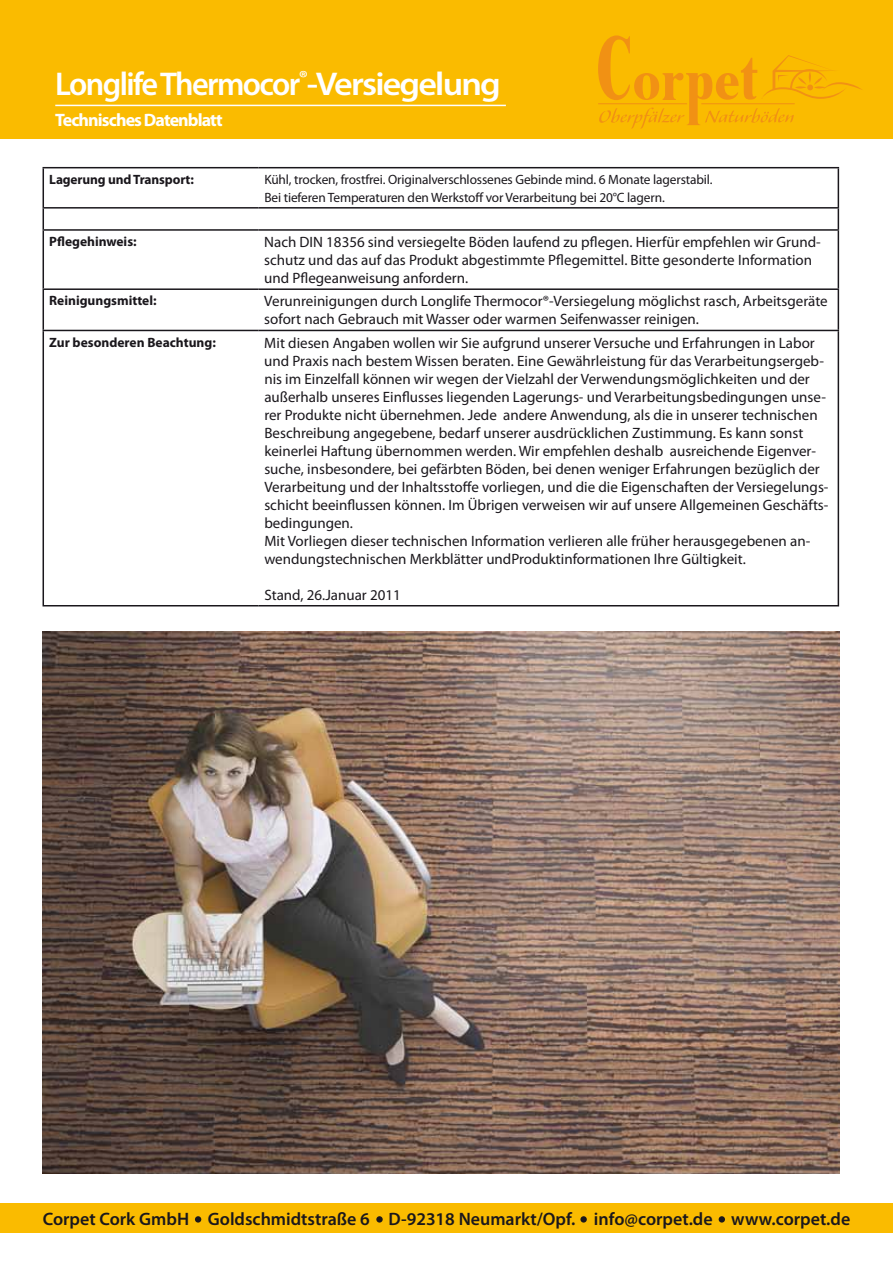
<style>
.page{position:relative;width:893px;height:1263px;background:#fff}
.page>*{position:absolute;margin:0;border:0;box-sizing:border-box;transform-origin:0 0}
.t1{font:600 33px "Myriad Pro";letter-spacing:-.05em;color:#fff}
.t2{font:600 18px "Myriad Pro";color:#1a171c}
.t3{font:700 18px "Myriad Pro";letter-spacing:-.05em;color:#fff}
.t4{font:15px/18px "Myriad Pro";color:#1a171c}
.t5{font:13.5px/18px "Myriad Pro";letter-spacing:-.01em;color:#1a171c}
.t6{font:700 13.5px "Myriad Pro";color:#1a171c}
.s1{font-style:inherit}
</style>
<div class="page">
<div style="left:0;top:1203px;width:893px;height:30px;background:#fabb00"></div>
<div style="left:0;top:0;width:893px;height:138px;background:#fabb00"></div>
<svg style="left:195px;top:1216px;width:6px;height:6px"></svg>
<div style="left:580px;top:1216px;width:7px;height:6px;background:#1a171c;border-radius:50%"></div>
<svg style="left:719px;top:1216px;width:6px;height:6px"></svg>
<div style="left:376px;top:1216px;width:7px;height:6px;background:#1a171c;border-radius:50%"></div>
<svg style="left:598px;top:35px;width:264px;height:94px"></svg>
<hr style="left:55px;top:105px;width:451px;height:1px;background:#fff">
<hr style="left:43px;top:167px;width:215px;height:1px;background:#1a171c">
<hr style="left:43px;top:168px;width:1px;height:39px;background:#1a171c">
<hr style="left:258px;top:167px;width:581px;height:1px;background:#1a171c">
<hr style="left:838px;top:168px;width:1px;height:39px;background:#1a171c">
<hr style="left:43px;top:207px;width:215px;height:2px;background:#1a171c">
<svg style="left:43px;top:209px;width:1px;height:20px"></svg>
<hr style="left:258px;top:207px;width:581px;height:2px;background:#1a171c">
<svg style="left:838px;top:209px;width:1px;height:20px"></svg>
<hr style="left:43px;top:229px;width:215px;height:2px;background:#1a171c">
<hr style="left:43px;top:231px;width:1px;height:57px;background:#1a171c">
<hr style="left:258px;top:229px;width:581px;height:2px;background:#1a171c">
<hr style="left:838px;top:231px;width:1px;height:57px;background:#1a171c">
<hr style="left:43px;top:288px;width:215px;height:2px;background:#1a171c">
<hr style="left:43px;top:290px;width:1px;height:40px;background:#1a171c">
<hr style="left:258px;top:288px;width:581px;height:2px;background:#1a171c">
<hr style="left:838px;top:290px;width:1px;height:40px;background:#1a171c">
<hr style="left:43px;top:330px;width:215px;height:1px;background:#1a171c">
<hr style="left:43px;top:331px;width:1px;height:274px;background:#1a171c">
<hr style="left:258px;top:330px;width:581px;height:1px;background:#1a171c">
<hr style="left:838px;top:331px;width:1px;height:274px;background:#1a171c">
<hr style="left:43px;top:605px;width:215px;height:1px;background:#1a171c">
<hr style="left:258px;top:605px;width:581px;height:1px;background:#1a171c">
<img style="left:43px;top:631px;width:796px;height:543px">
<h1 class="t1" style="left:55px;top:63px;width:447px">Longlife Thermocor<sup>®</sup><span class="s1">-V</span>ersiegelung</h1>
<p class="t3" style="left:55px;top:109px;width:169px">Technisches Datenblatt</p>
<p class="t6" style="left:49px;top:170px;width:146px">Lagerung und Transport:</p>
<p class="t5" style="left:264px;top:170px;width:450px">Kühl, trocken, frostfrei. Originalverschlossenes Gebinde mind. 6 Monate lagerstabil.<br>Bei tieferen Temperaturen den Werkstoff vor Verarbeitung bei 20°C lagern.</p>
<p class="t6" style="left:49px;top:233px;width:89px">Pflegehinweis:</p>
<p class="t4" style="left:264px;top:233px;width:558px">Nach DIN 18356 sind versiegelte Böden laufend zu pflegen. Hierfür empfehlen wir Grund&shy;schutz und das auf das Produkt abgestimmte Pflegemittel. Bitte gesonderte Information und Pflegeanweisung anfordern.</p>
<p class="t6" style="left:49px;top:292px;width:109px">Reinigungsmittel:</p>
<p class="t4" style="left:264px;top:292px;width:565px">Verunreinigungen durch Longlife Thermocor®-Versiegelung möglichst rasch, Arbeitsgeräte sofort nach Gebrauch mit Wasser oder warmen Seifenwasser reinigen.</p>
<p class="t6" style="left:49px;top:333px;width:168px">Zur besonderen Beachtung:</p>
<p class="t4" style="left:264px;top:333px;width:566px">Mit diesen Angaben wollen wir Sie aufgrund unserer Versuche und Erfahrungen in Labor und Praxis nach bestem Wissen beraten. Eine Gewährleistung für das Verarbeitungsergeb&shy;nis im Einzelfall können wir wegen der Vielzahl der Verwendungsmöglichkeiten und der außerhalb unseres Einflusses liegenden Lagerungs- und Verarbeitungsbedingungen unse&shy;rer Produkte nicht übernehmen. Jede andere Anwendung, als die in unserer technischen Beschreibung angegebene, bedarf unserer ausdrücklichen Zustimmung. Es kann sonst keinerlei Haftung übernommen werden. Wir empfehlen deshalb ausreichende Eigenver&shy;suche, insbesondere, bei gefärbten Böden, bei denen weniger Erfahrungen bezüglich der Verarbeitung und der Inhaltsstoffe vorliegen, und die die Eigenschaften der Versiegelungs&shy;schicht beeinflussen können. Im Übrigen verweisen wir auf unsere Allgemeinen Geschäfts&shy;bedingungen.<br>Mit Vorliegen dieser technischen Information verlieren alle früher herausgegebenen an&shy;wendungstechnischen Merkblätter undProduktinformationen Ihre Gültigkeit.</p>
<p class="t4" style="left:264px;top:585px;width:138px">Stand, 26.Januar 2011</p>
<p class="t2" style="left:43px;top:1207px;width:809px">Corpet Cork GmbH Goldschmidtstraße 6 D-92318 Neumarkt/Opf. info@corpet.de www.corpet.de</p>
</div>
